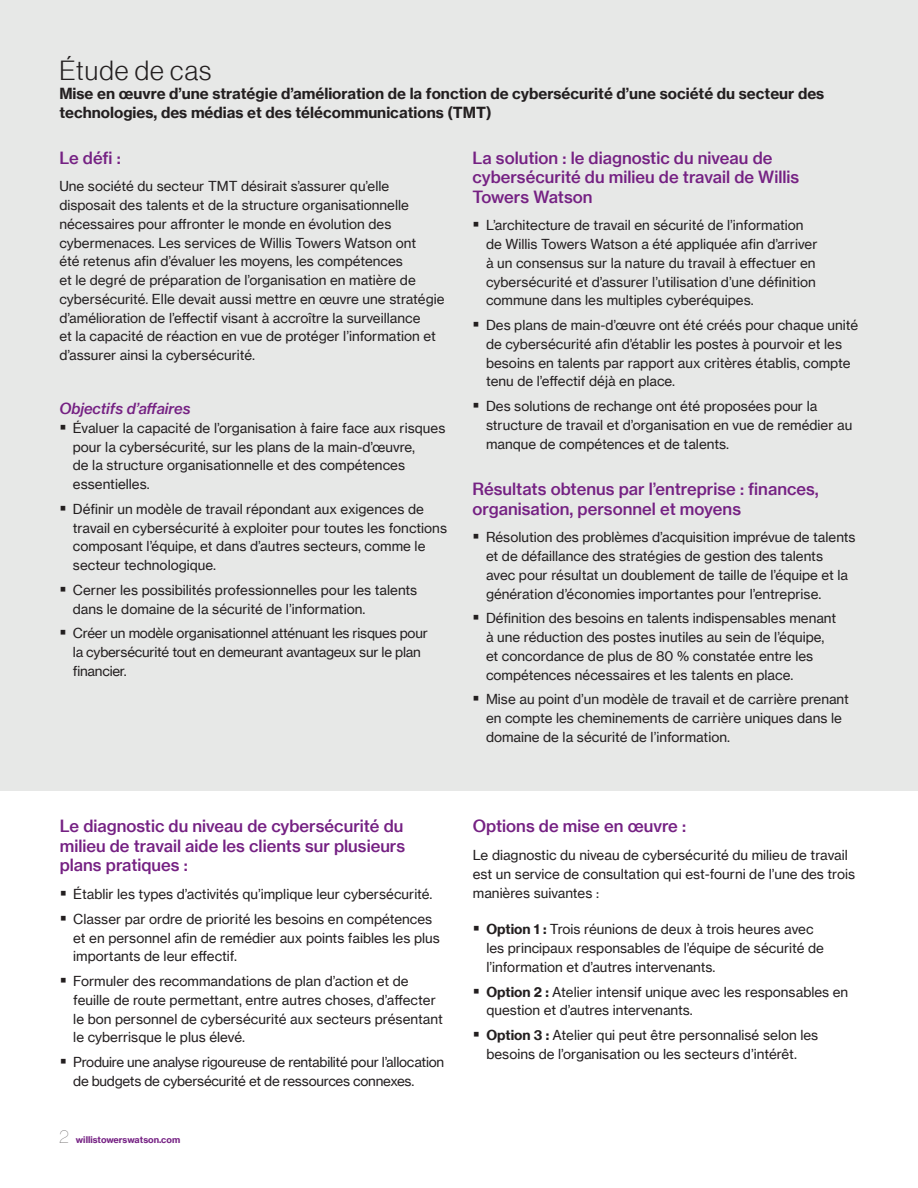
<style>
.page{position:relative;width:918px;height:1188px;background:#fff}
.page>*{position:absolute;margin:0;border:0;box-sizing:border-box;transform-origin:0 0}
.Subhead_1__11_13_Med{font:27px "N Haas Grotesk DS Pro 45 Lt";letter-spacing:.04em;color:#231f20}
.Subhead_1__11_13_Med-2{font:16.5px/19.5px "N Haas Grotesk TX Pro 65 Md";color:#752183}
.Body_text_black{font:15px/18.8px "N Haas Grotesk TX Pro 75 Bd";color:#231f20}
.Subhead_2_10_12_Medi{font:15px "N Haas Grotesk TX Pro 66 Md It";color:#752183}
.Body_text_black-2{font:13.5px/18.8px "N Haas Grotesk TX Pro 55 Rg";color:#231f20}
.Body_text_black-3{font:13.5px/18.8px "N Haas Grotesk TX Pro 55 Rg";letter-spacing:-.02em;color:#231f20}
.Page_Footer__6pt_Bla{font:9px "N Haas Grotesk TX Pro 75 Bd";color:#752183}
.s1{font-family:"N Haas Grotesk DS Pro 15 Ult Th";font-size:18px;color:#231f20}
.s2{font-family:"N Haas Grotesk TX Pro 75 Bd"}
</style>
<div class="page">
<div style="left:0;top:0;width:918px;height:790px;background:#e7e8e7"></div>
<p class="Subhead_1__11_13_Med" style="left:59px;top:56px;width:153px">Étude de cas</p>
<p class="Body_text_black" style="left:59px;top:84px;width:766px">Mise en œuvre d’une stratégie d’amélioration de la fonction de cybersécurité d’une société du secteur des technologies, des médias et des télécommunications (TMT)</p>
<p class="Subhead_1__11_13_Med-2" style="left:472px;top:148px;width:328px">La solution : le diagnostic du niveau de cybersécurité du milieu de travail de Willis<br>Towers Watson</p>
<p class="Body_text_black-2" style="left:486px;top:216px;width:333px">L’architecture de travail en sécurité de l’information de Willis Towers Watson a été appliquée afin d’arriver à un consensus sur la nature du travail à effectuer en cybersécurité et d’assurer l’utilisation d’une définition commune dans les multiples cyberéquipes.</p>
<p class="Body_text_black-2" style="left:486px;top:316px;width:374px">Des plans de main-d’œuvre ont été créés pour chaque unité de cybersécurité afin d’établir les postes à pourvoir et les besoins en talents par rapport aux critères établis, compte tenu de l’effectif déjà en place.</p>
<p class="Body_text_black-2" style="left:486px;top:397px;width:368px">Des solutions de rechange ont été proposées pour la structure de travail et d’organisation en vue de remédier au manque de compétences et de talents.</p>
<p class="Subhead_1__11_13_Med-2" style="left:472px;top:479px;width:348px">Résultats obtenus par l’entreprise : finances, organisation, personnel et moyens</p>
<p class="Body_text_black-2" style="left:486px;top:528px;width:371px">Résolution des problèmes d’acquisition imprévue de talents et de défaillance des stratégies de gestion des talents avec pour résultat un doublement de taille de l’équipe et la génération d’économies importantes pour l’entreprise.</p>
<p class="Body_text_black-2" style="left:486px;top:609px;width:352px">Définition des besoins en talents indispensables menant à une réduction des postes inutiles au sein de l’équipe, et concordance de plus de 80 % constatée entre les compétences nécessaires et les talents en place.</p>
<p class="Body_text_black-2" style="left:486px;top:690px;width:364px">Mise au point d’un modèle de travail et de carrière prenant en compte les cheminements de carrière uniques dans le domaine de la sécurité de l’information.</p>
<p class="Subhead_1__11_13_Med-2" style="left:59px;top:148px;width:63px">Le défi :</p>
<p class="Body_text_black-2" style="left:59px;top:177px;width:387px">Une société du secteur TMT désirait s’assurer qu’elle disposait des talents et de la structure organisationnelle nécessaires pour affronter le monde en évolution des cybermenaces. Les services de Willis Towers Watson ont<br>été retenus afin d’évaluer les moyens, les compétences<br>et le degré de préparation de l’organisation en matière de cybersécurité. Elle devait aussi mettre en œuvre une stratégie d’amélioration de l’effectif visant à accroître la surveillance<br>et la capacité de réaction en vue de protéger l’information et d’assurer ainsi la cybersécurité.</p>
<p class="Subhead_2_10_12_Medi" style="left:59px;top:399px;width:133px">Objectifs d’affaires</p>
<p class="Body_text_black-2" style="left:73px;top:419px;width:374px">Évaluer la capacité de l’organisation à faire face aux risques pour la cybersécurité, sur les plans de la main-d’œuvre,<br>de la structure organisationnelle et des compétences essentielles.</p>
<p class="Body_text_black-2" style="left:73px;top:500px;width:376px">Définir un modèle de travail répondant aux exigences de travail en cybersécurité à exploiter pour toutes les fonctions composant l’équipe, et dans d’autres secteurs, comme le secteur technologique.</p>
<p class="Body_text_black-2" style="left:73px;top:581px;width:346px">Cerner les possibilités professionnelles pour les talents dans le domaine de la sécurité de l’information.</p>
<p class="Body_text_black-3" style="left:73px;top:624px;width:356px">Créer un modèle organisationnel atténuant les risques pour la cybersécurité tout en demeurant avantageux sur le plan financier.</p>
<p class="Subhead_1__11_13_Med-2" style="left:60px;top:817px;width:347px;text-align:justify">Le diagnostic du niveau de cybersécurité du milieu de travail aide les clients sur plusieurs plans pratiques :</p>
<p class="Body_text_black-2" style="left:73px;top:885px;width:361px">Établir les types d’activités qu’implique leur cybersécurité.</p>
<p class="Body_text_black-2" style="left:73px;top:910px;width:368px">Classer par ordre de priorité les besoins en compétences et en personnel afin de remédier aux points faibles les plus importants de leur effectif.</p>
<p class="Body_text_black-2" style="left:73px;top:972px;width:371px">Formuler des recommandations de plan d’action et de feuille de route permettant, entre autres choses, d’affecter le bon personnel de cybersécurité aux secteurs présentant le cyberrisque le plus élevé.</p>
<p class="Body_text_black-3" style="left:73px;top:1053px;width:372px">Produire une analyse rigoureuse de rentabilité pour l’allocation de budgets de cybersécurité et de ressources connexes.</p>
<p class="Page_Footer__6pt_Bla" style="left:59px;top:1134px;width:122px"><span class="s1">2</span> willistowerswatson.com</p>
<p class="Subhead_1__11_13_Med-2" style="left:473px;top:817px;width:215px">Options de mise en œuvre :</p>
<p class="Body_text_black-2" style="left:473px;top:846px;width:384px">Le diagnostic du niveau de cybersécurité du milieu de travail est un service de consultation qui est-fourni de l’une des trois manières suivantes :</p>
<p class="Body_text_black-2" style="left:486px;top:920px;width:339px"><span class="s2">Option 1 :</span> Trois réunions de deux à trois heures avec les principaux responsables de l’équipe de sécurité de l’information et d’autres intervenants.</p>
<p class="Body_text_black-2" style="left:486px;top:982px;width:363px"><span class="s2">Option 2 :</span> Atelier intensif unique avec les responsables en question et d’autres intervenants.</p>
<p class="Body_text_black-2" style="left:486px;top:1026px;width:333px"><span class="s2">Option 3 :</span> Atelier qui peut être personnalisé selon les besoins de l’organisation ou les secteurs d’intérêt.</p>
</div>
